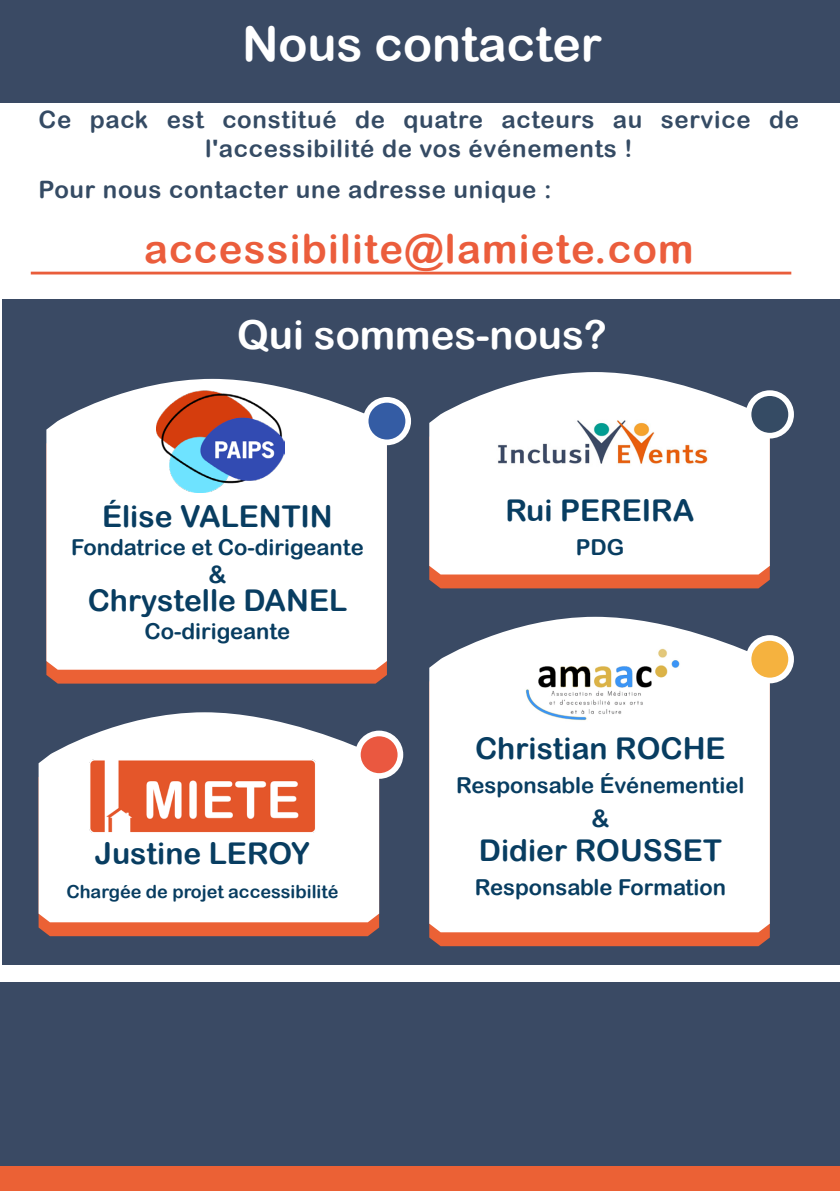
<style>
.page{position:relative;width:840px;height:1191px;background:#fff}
.page>*{position:absolute;margin:0;border:0;box-sizing:border-box;transform-origin:0 0}
.t1{font:48px "Arial Rounded MT Bold";color:#fff}
.t2{font:40px "Arial Rounded MT Bold";letter-spacing:.03em;color:#eb5d3c}
.t3{font:40px "Arial Rounded MT Bold";color:#fff}
.t4{font:30px "Arial Rounded MT Bold";color:#083d61}
.t5{font:24px/28.8px "Arial Rounded MT Bold";letter-spacing:.03em;color:#354b64;text-align:center}
.t6{font:24px "Arial Rounded MT Bold";color:#083d61}
.t7{font:22px "Arial Rounded MT Bold";color:#083d61}
.t8{font:18px "Arial Rounded MT Bold";color:#083d61}
</style>
<div class="page">
<div style="left:0;top:982px;width:839px;height:188px;background:#3a4a64"></div>
<div style="left:0;top:0;width:839px;height:103px;background:#3a4a64"></div>
<div style="left:0;top:1166px;width:839px;height:25px;background:#eb6135"></div>
<div style="left:2px;top:299px;width:837px;height:665px;background:#3a4a64"></div>
<svg style="left:429px;top:932px;width:340px;height:14px;background:#e8633a"></svg>
<div style="left:429px;top:617px;width:340px;height:315px;background:#fff"></div>
<div style="left:748px;top:638px;width:42px;height:42px;background:#f5b23f;border-radius:50%"></div>
<div style="left:745px;top:635px;width:48px;height:48px;border:6px solid #fff;border-radius:50%"></div>
<svg style="left:429px;top:574px;width:340px;height:14px;background:#e8653c"></svg>
<svg style="left:429px;top:372px;width:340px;height:202px;background:#ebecef"></svg>
<div style="left:748px;top:393px;width:42px;height:43px;background:#354b64;border-radius:50%"></div>
<div style="left:745px;top:390px;width:48px;height:48px;border:6px solid #fff;border-radius:50%"></div>
<svg style="left:46px;top:669px;width:341px;height:14px;background:#e8683f"></svg>
<div style="left:46px;top:379px;width:341px;height:290px;background:#fff"></div>
<div style="left:365px;top:400px;width:43px;height:42px;background:#345ca4;border-radius:50%"></div>
<div style="left:362px;top:397px;width:49px;height:48px;border:6px solid #fff;border-radius:50%"></div>
<svg style="left:39px;top:922px;width:340px;height:14px;background:#e8633a"></svg>
<svg style="left:39px;top:712px;width:340px;height:210px;background:#ecedef"></svg>
<div style="left:357px;top:733px;width:43px;height:43px;background:#ea5840;border-radius:50%"></div>
<div style="left:355px;top:730px;width:48px;height:49px;border:6px solid #fff;border-radius:50%"></div>
<hr style="left:31px;top:272px;width:759px;height:2px;background:#e95d3b">
<img style="left:513px;top:644px;width:177px;height:78px">
<img style="left:89px;top:760px;width:226px;height:72px">
<img style="left:157px;top:388px;width:128px;height:104px">
<img style="left:477px;top:408px;width:250px;height:64px">
<p class="t1" style="left:242px;top:15px;width:361px">Nous contacter</p>
<p class="t5" style="left:39px;top:105px;width:761px">Ce pack est constitué de quatre acteurs au service de l'accessibilité de vos événements !</p>
<p class="t5" style="left:39px;top:175px;width:514px">Pour nous contacter une adresse unique :</p>
<p class="t2" style="left:144px;top:225px;width:551px">accessibilite@lamiete.com</p>
<p class="t3" style="left:237px;top:311px;width:371px">Qui sommes-nous?</p>
<p class="t4" style="left:102px;top:499px;width:232px">Élise VALENTIN</p>
<p class="t7" style="left:71px;top:534px;width:294px">Fondatrice et Co-dirigeante</p>
<p class="t6" style="left:208px;top:560px;width:20px">&amp;</p>
<p class="t4" style="left:88px;top:583px;width:261px">Chrystelle DANEL</p>
<p class="t7" style="left:144px;top:618px;width:147px">Co-dirigeante</p>
<p class="t4" style="left:95px;top:835px;width:216px">Justine LEROY</p>
<p class="t8" style="left:66px;top:881px;width:273px">Chargée de projet accessibilité</p>
<p class="t4" style="left:505px;top:493px;width:190px">Rui PEREIRA</p>
<p class="t7" style="left:575px;top:534px;width:50px">PDG</p>
<p class="t4" style="left:474px;top:731px;width:252px">Christian ROCHE</p>
<p class="t7" style="left:456px;top:772px;width:289px">Responsable Événementiel</p>
<p class="t6" style="left:591px;top:804px;width:20px">&amp;</p>
<p class="t4" style="left:478px;top:833px;width:244px">Didier ROUSSET</p>
<p class="t7" style="left:474px;top:874px;width:252px">Responsable Formation</p>
</div>
